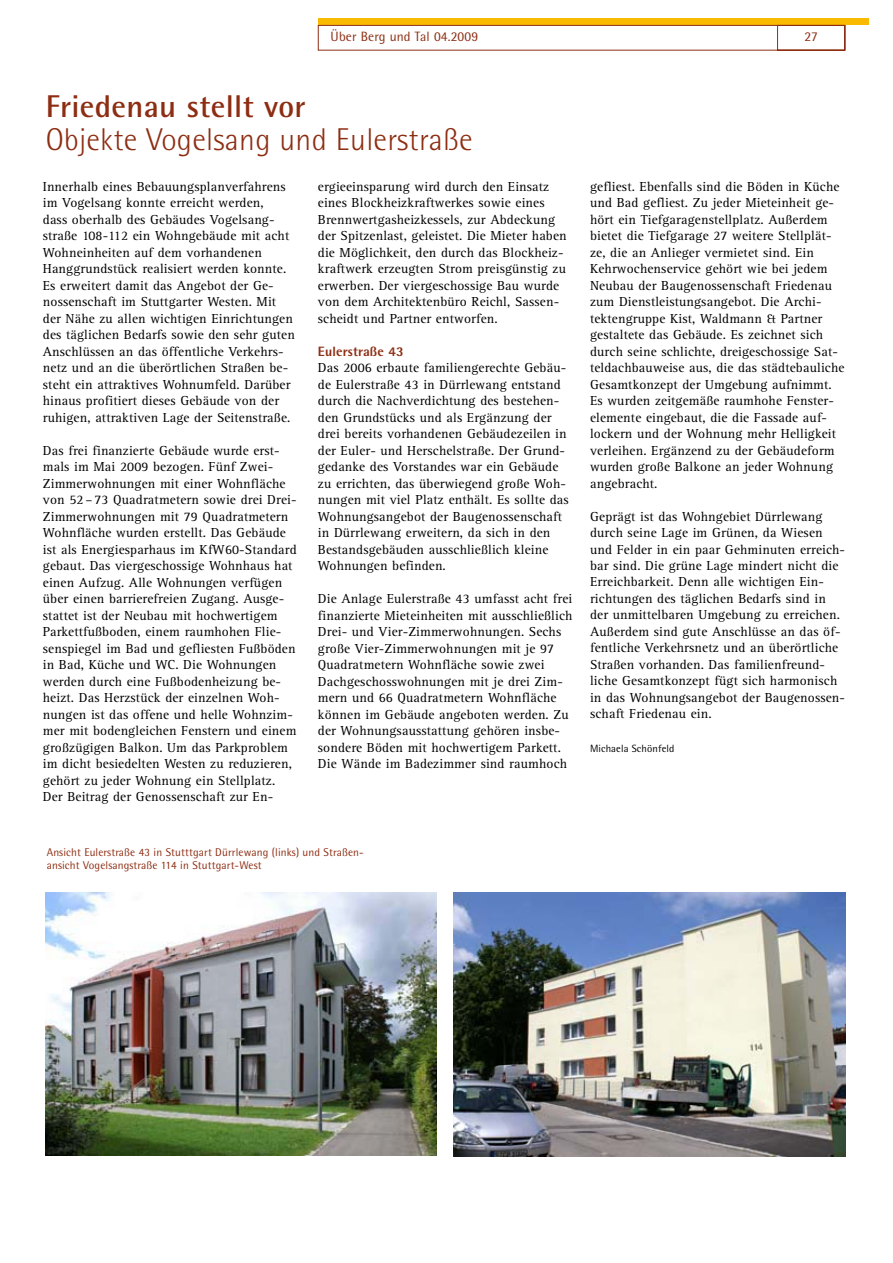
<style>
.page{position:relative;width:893px;height:1263px;background:#fff}
.page>*{position:absolute;margin:0;border:0;box-sizing:border-box;transform-origin:0 0}
.t1{font:300 31.5px "Agfa Rotis Semisans";letter-spacing:.01em;color:#8d2d12}
.t2{font:700 31.5px "Agfa Rotis Semisans";letter-spacing:.01em;color:#8d2d12}
.t3{font:13.5px/16.5px "Agfa Rotis Serif";letter-spacing:.01em;color:#000}
.t4{font:13.5px "Agfa Rotis Semisans";letter-spacing:.01em;color:#8d2d12}
.t5{font:700 13.5px "Agfa Rotis Semisans Ex";letter-spacing:.01em;color:#8d2d12}
.t6{font:11.25px/12.8px "Agfa Rotis Semisans";letter-spacing:.01em;color:#8d2d12}
.t7{font:10.5px "Agfa Rotis Semisans";letter-spacing:.01em;color:#000}
</style>
<div class="page">
<img style="left:46px;top:892px;width:391px;height:264px">
<img style="left:454px;top:892px;width:391px;height:264px">
<div style="left:318px;top:18px;width:550px;height:7px;background:#faba00"></div>
<svg style="left:317px;top:25px;width:528px;height:26px"></svg>
<p class="t4" style="left:331px;top:32px;width:149px">Über Berg und Tal 04.2009</p>
<p class="t4" style="left:804px;top:32px;width:15px">27</p>
<h1 class="t2" style="left:46px;top:87px;width:261px">Friedenau stellt vor</h1>
<h1 class="t1" style="left:46px;top:128px;width:428px">Objekte Vogelsang und Eulerstraße</h1>
<p class="t3" style="left:43px;top:179px;width:253px">Innerhalb eines Bebauungsplanverfahrens im Vogelsang konnte erreicht werden,<br>dass oberhalb des Gebäudes Vogelsang&shy;straße 108-112 ein Wohngebäude mit acht Wohn ein hei ten auf dem vorhandenen Hanggrundstück realisiert werden konnte.<br>Es er wei tert damit das Angebot der Ge&shy;nossenschaft im Stuttgarter Westen. Mit der Nähe zu allen wichtigen Einrichtungen des täglichen Bedarfs sowie den sehr guten Anschlüssen an das öffentliche Verkehrs&shy;netz und an die überörtlichen Straßen be&shy;steht ein attraktives Wohnumfeld. Darüber hinaus profitiert dieses Gebäude von der ruhigen, attraktiven Lage der Seitenstraße.</p>
<p class="t3" style="left:43px;top:443px;width:255px">Das frei finanzierte Gebäude wurde erst&shy;mals im Mai 2009 bezogen. Fünf Zwei-Zim mer wohnungen mit einer Wohnfläche von 52 – 73 Quadratmetern sowie drei Drei-Zim mer woh nun gen mit 79 Quadratmetern Wohnfläche wurden erstellt. Das Gebäude ist als Energiesparhaus im KfW60-Standard gebaut. Das vier ge schos si ge Wohnhaus hat einen Aufzug. Alle Wohnungen verfügen über einen bar rie re frei en Zugang. Ausge&shy;stattet ist der Neubau mit hochwertigem Parkettfußboden, einem raumhohen Flie&shy;senspiegel im Bad und gefliesten Fußböden in Bad, Küche und WC. Die Wohnungen werden durch eine Fußbodenheizung be&shy;heizt. Das Herzstück der einzelnen Woh&shy;nungen ist das offene und helle Wohn zim&shy;mer mit bodengleichen Fenstern und einem großzügigen Balkon. Um das Park prob lem im dicht besiedelten Westen zu reduzieren, gehört zu jeder Wohnung ein Stellplatz.<br>Der Beitrag der Genossenschaft zur En-</p>
<p class="t3" style="left:318px;top:179px;width:250px">ergieeinsparung wird durch den Einsatz eines Blockheizkraftwerkes sowie eines Brennwertgasheizkessels, zur Abdeckung der Spit zen last, geleistet. Die Mieter haben die Möglichkeit, den durch das Block heiz&shy;kraft werk erzeugten Strom preisgünstig zu erwerben. Der viergeschossige Bau wurde von dem Architektenbüro Reichl, Sassen&shy;scheidt und Partner entworfen.</p>
<p class="t5" style="left:318px;top:343px;width:87px">Eulerstraße 43</p>
<p class="t3" style="left:318px;top:361px;width:252px">Das 2006 erbaute familiengerechte Gebäu&shy;de Eulerstraße 43 in Dürrlewang entstand durch die Nach ver dich tung des bestehen&shy;den Grundstücks und als Ergänzung der drei bereits vorhandenen Ge bäu de zeilen in der Euler- und Herschelstraße. Der Grund&shy;gedanke des Vorstandes war ein Gebäude zu errichten, das überwiegend große Woh&shy;nungen mit viel Platz enthält. Es sollte das Wohnungsangebot der Baugenossenschaft in Dürrlewang erweitern, da sich in den Bestandsgebäuden ausschließlich kleine Wohnungen be finden.</p>
<p class="t3" style="left:318px;top:592px;width:256px">Die Anlage Eulerstraße 43 umfasst acht frei finanzierte Mieteinheiten mit ausschließlich Drei- und Vier-Zimmer wohnungen. Sechs große Vier-Zimmerwohnungen mit je 97<br>Quadratmetern Wohnfläche sowie zwei Dachgeschosswohnungen mit je drei Zim&shy;mern und 66 Quadratmetern Wohnfläche können im Ge bäu de angeboten werden. Zu der Wohnungsausstattung gehören insbe&shy;sondere Böden mit hoch wer tigem Parkett.<br>Die Wände im Badezimmer sind raumhoch</p>
<p class="t6" style="left:47px;top:847px;width:318px">Ansicht Eulerstraße 43 in Stutttgart Dürrlewang (links) und Straßen&shy;ansicht Vogelsangstraße 114 in Stuttgart-West</p>
<p class="t3" style="left:590px;top:179px;width:256px">gefliest. Ebenfalls sind die Bö den in Küche und Bad gefliest. Zu jeder Mieteinheit ge&shy;hört ein Tiefgaragenstellplatz. Außer dem bietet die Tiefgarage 27 weitere Stellplät&shy;ze, die an Anlieger vermietet sind. Ein<br>Kehr wo chen ser vice gehört wie bei jedem Neubau der Baugenossenschaft Friedenau zum Dienst leistungs angebot. Die Archi&shy;tektengruppe Kist, Waldmann &amp; Partner gestaltete das Gebäude. Es zeichnet sich durch seine schlichte, dreigeschossige Sat&shy;teldachbauweise aus, die das städtebauliche Ge samt konzept der Umgebung aufnimmt.<br>Es wurden zeitgemäße raumhohe Fenster&shy;elemente eingebaut, die die Fassade auf&shy;lockern und der Wohnung mehr Helligkeit verleihen. Ergänzend zu der Gebäudeform wurden große Balkone an jeder Wohnung angebracht.</p>
<p class="t3" style="left:590px;top:509px;width:257px">Geprägt ist das Wohngebiet Dürrlewang durch seine Lage im Grünen, da Wiesen und Felder in ein paar Gehminuten erreich&shy;bar sind. Die grüne Lage mindert nicht die Erreichbarkeit. Denn alle wichtigen Ein&shy;richtungen des täglichen Bedarfs sind in der unmittelbaren Umgebung zu erreichen.<br>Außerdem sind gute Anschlüsse an das öf&shy;fentliche Verkehrsnetz und an überörtliche Straßen vorhanden. Das familienfreund&shy;liche Gesamtkonzept fügt sich harmonisch in das Wohnungsangebot der Baugenossen&shy;schaft Friedenau ein.</p>
<p class="t7" style="left:590px;top:745px;width:86px">Michaela Schönfeld</p>
</div>
